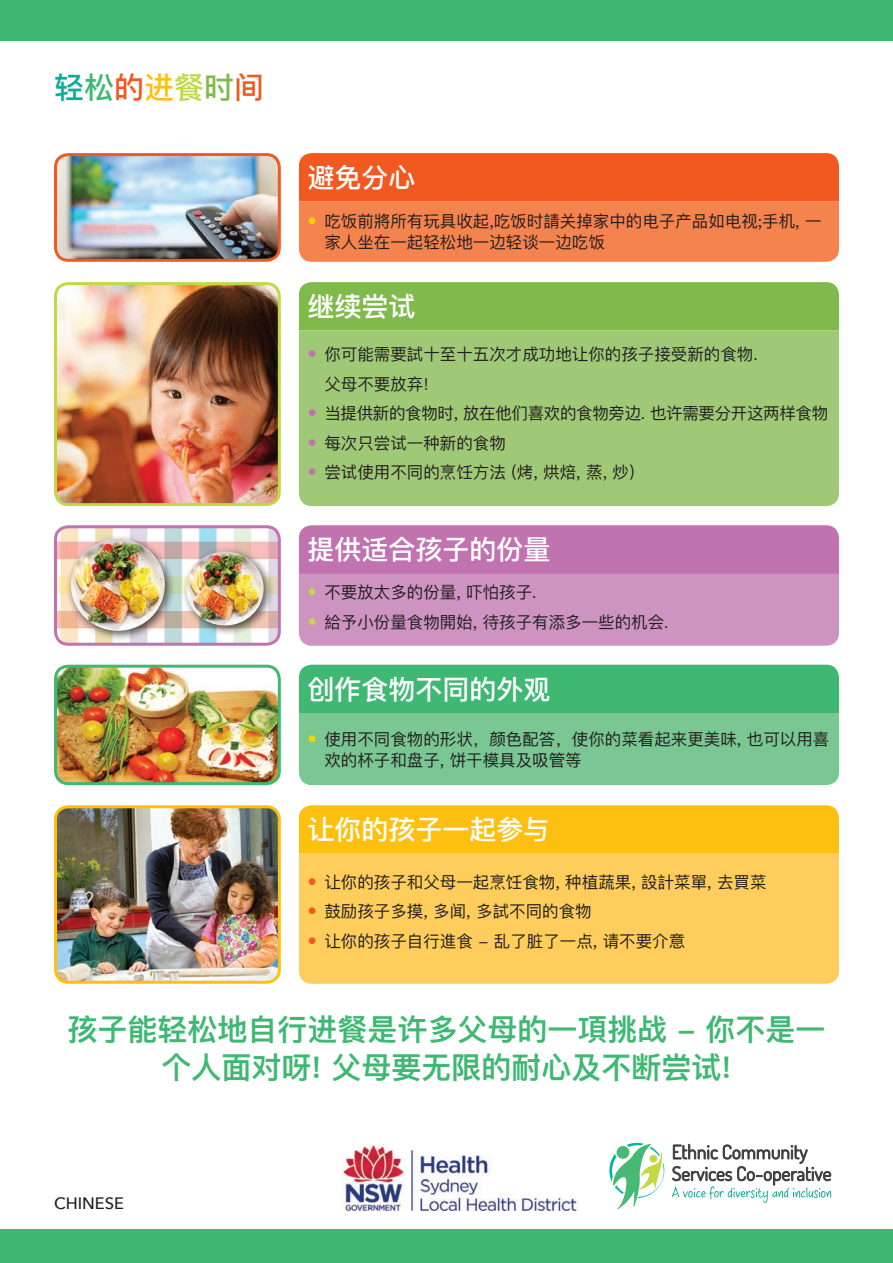
<style>
.page{position:relative;width:893px;height:1263px;background:#fff}
.page>*{position:absolute;margin:0;border:0;box-sizing:border-box;transform-origin:0 0}
.t1{font:600 30px/37.5px "Ping Fang SC";color:#3fb873;text-align:center}
.HTML_Preformatted{font:500 30px "Ping Fang SC";color:#f15921}
.heading1{font:500 27px "Ping Fang SC";color:#fff}
.yellow_bullets{font:16.5px/21px "Ping Fang SC";color:#231f20}
.yellow_bullets-2{font:16.5px "Ping Fang SC";letter-spacing:-.02em;color:#231f20}
.t2{font:500 16.5px "Avenir Next";color:#231f20}
.s1{color:#0fac9b}
.s2{color:#3fb873}
.s3{color:#fdc011}
.s4{color:#c2d847}
.s5{color:#81ba4c}
</style>
<div class="page">
<div style="left:299px;top:854px;width:540px;height:130px;background:#fecd5b"></div>
<div style="left:0;top:1229px;width:893px;height:34px;background:#3fb873"></div>
<div style="left:299px;top:330px;width:540px;height:176px;background:#a0c977"></div>
<div style="left:0;top:0;width:893px;height:40px;background:#3fb873"></div>
<img style="left:58px;top:286px;width:219px;height:219px">
<div style="left:54px;top:282px;width:227px;height:224px;border:3px solid #c2d847;border-radius:13px"></div>
<svg style="left:58px;top:529px;width:219px;height:113px"></svg>
<div style="left:66px;top:534px;width:110px;height:108px;background:#231f20;opacity:.75"></div>
<img style="left:71px;top:539px;width:94px;height:92px">
<div style="left:181px;top:546px;width:93px;height:90px;background:#231f20;opacity:.75"></div>
<img style="left:186px;top:551px;width:78px;height:74px">
<div style="left:54px;top:525px;width:227px;height:121px;border:3px solid #c073af;border-radius:13px"></div>
<img style="left:58px;top:666px;width:219px;height:118px">
<div style="left:54px;top:665px;width:227px;height:120px;border:3px solid #3fb873;border-radius:13px"></div>
<img style="left:58px;top:809px;width:219px;height:171px">
<div style="left:54px;top:805px;width:227px;height:179px;border:3px solid #fdc011;border-radius:13px"></div>
<img style="left:58px;top:157px;width:219px;height:101px">
<div style="left:54px;top:153px;width:227px;height:109px;border:3px solid #f15921;border-radius:13px"></div>
<svg style="left:672px;top:1143px;width:159px;height:60px"></svg>
<svg style="left:609px;top:1143px;width:55px;height:66px"></svg>
<img style="left:341px;top:1144px;width:237px;height:66px">
<div style="left:299px;top:282px;width:540px;height:48px;background:#81ba4c"></div>
<div style="left:299px;top:805px;width:540px;height:49px;background:#fdc011"></div>
<svg style="left:309px;top:878px;width:7px;height:7px"></svg>
<svg style="left:309px;top:907px;width:7px;height:7px"></svg>
<svg style="left:309px;top:937px;width:7px;height:7px"></svg>
<svg style="left:309px;top:350px;width:7px;height:7px"></svg>
<svg style="left:309px;top:409px;width:7px;height:7px"></svg>
<svg style="left:309px;top:439px;width:7px;height:7px"></svg>
<svg style="left:309px;top:469px;width:7px;height:6px"></svg>
<svg style="left:299px;top:525px;width:540px;height:121px;background:#c886ba"></svg>
<svg style="left:299px;top:665px;width:540px;height:120px;background:#62c186"></svg>
<svg style="left:299px;top:153px;width:540px;height:109px;background:#f3713b"></svg>
<p class="HTML_Preformatted" style="left:54px;top:69px;width:211px"><span class="s1">轻</span><span class="s2">松</span>的<span class="s3">进</span><span class="s4">餐</span><span class="s5">时</span>间</p>
<p class="heading1" style="left:307px;top:161px;width:109px">避免分心</p>
<p class="yellow_bullets" style="left:324px;top:210px;width:499px">吃饭前將所有玩具收起,吃饭时請关掉家中的电子产品如电视;手机, 一家人坐在一起轻松地一边轻谈一边吃饭</p>
<p class="heading1" style="left:307px;top:290px;width:109px">继续尝试</p>
<p class="yellow_bullets" style="left:324px;top:344px;width:435px">你可能需要試十至十五次才成功地让你的孩子接受新的食物.</p>
<p class="yellow_bullets" style="left:324px;top:373px;width:106px">父母不要放弃!</p>
<p class="yellow_bullets-2" style="left:324px;top:403px;width:505px">当提供新的食物时, 放在他们喜欢的食物旁边. 也许需要分开这两样食物</p>
<p class="yellow_bullets" style="left:324px;top:432px;width:183px">每次只尝试一种新的食物</p>
<p class="yellow_bullets" style="left:324px;top:462px;width:312px">尝试使用不同的烹饪方法 (烤, 烘焙, 蒸, 炒)</p>
<p class="heading1" style="left:307px;top:533px;width:244px">提供适合孩子的份量</p>
<p class="yellow_bullets" style="left:324px;top:582px;width:214px">不要放太多的份量, 吓怕孩子.</p>
<p class="yellow_bullets" style="left:324px;top:611px;width:346px">給予小份量食物開始, 待孩子有添多一些的机会.</p>
<p class="heading1" style="left:307px;top:672px;width:244px">创作食物不同的外观</p>
<p class="yellow_bullets" style="left:324px;top:728px;width:506px">使用不同食物的形状，颜色配答，使你的菜看起来更美味, 也可以用喜欢的杯子和盘子, 饼干模具及吸管等</p>
<p class="heading1" style="left:307px;top:813px;width:244px">让你的孩子一起参与</p>
<p class="yellow_bullets" style="left:324px;top:871px;width:444px">让你的孩子和父母一起烹饪食物, 种植蔬果, 設計菜單, 去買菜</p>
<p class="yellow_bullets" style="left:324px;top:900px;width:269px">鼓励孩子多摸, 多闻, 多試不同的食物</p>
<p class="yellow_bullets" style="left:324px;top:930px;width:362px">让你的孩子自行進食 - 乱了脏了一点, 请不要介意</p>
<p class="t1" style="left:67px;top:1010px;width:760px">孩子能轻松地自行进餐是许多父母的一項挑战 - 你不是一个人面对呀! 父母要无限的耐心及不断尝试!</p>
<p class="t2" style="left:54px;top:1189px;width:72px">CHINESE</p>
</div>
